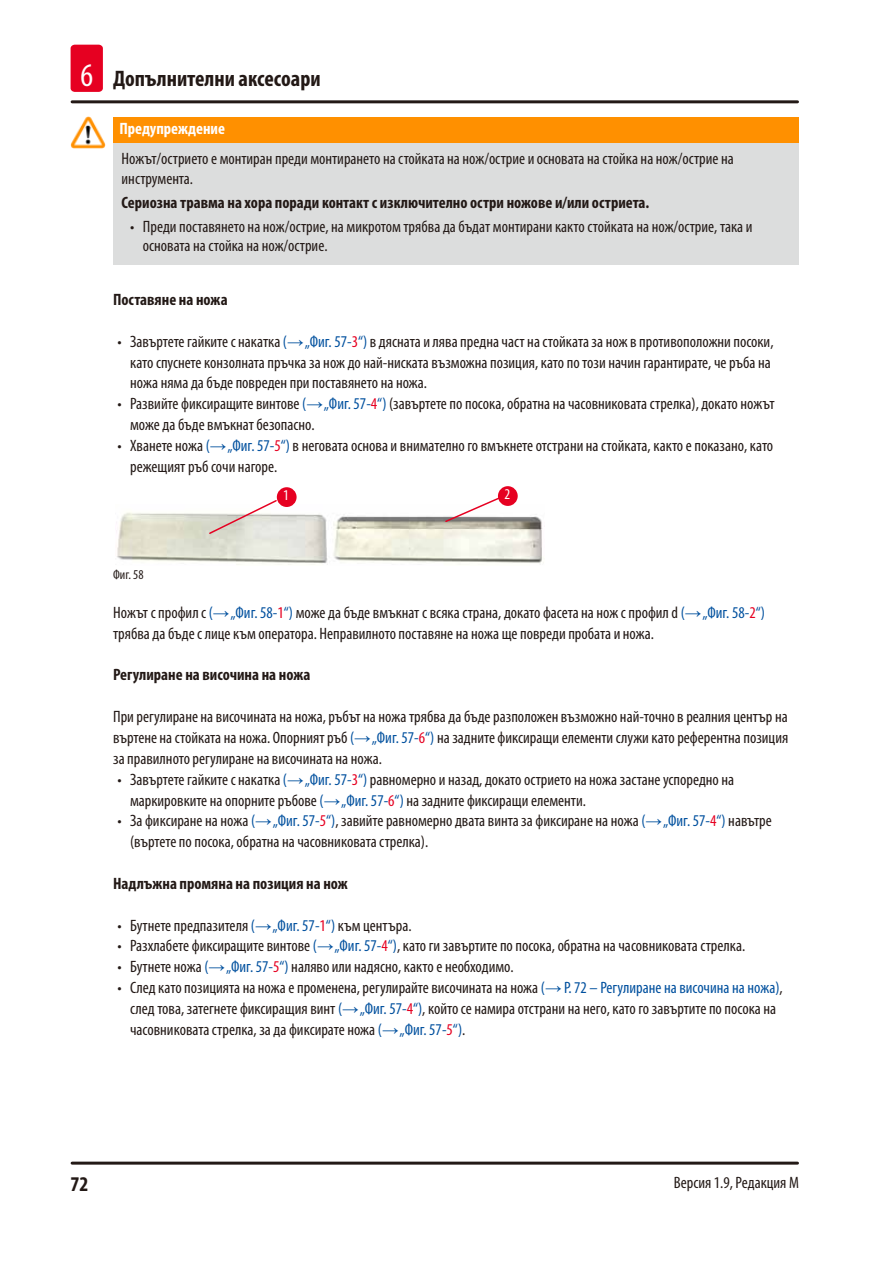
<style>
.page{position:relative;width:893px;height:1263px;background:#fff}
.page>*{position:absolute;margin:0;border:0;box-sizing:border-box;transform-origin:0 0}
.t1{font:700 condensed 22.5px "Myriad Pro";color:#231916}
.t2{font:700 condensed 21px "Myriad Pro";color:#231916}
.Description_text{font:condensed 16.5px/20.9px "Myriad Pro";color:#231916}
.Source_of_danger{font:condensed 16.5px/19.8px "Myriad Pro";color:#231916}
.Consequenses_of_non{font:700 condensed 16.5px "Myriad Pro";color:#231916}
.Subheading{font:700 condensed 16.5px "Myriad Pro";color:#231916}
.Signalword__no_use_a{font:700 condensed 16.5px "Myriad Pro";color:#fff}
.t3{font:condensed 15px "Myriad Pro";color:#fff}
.t4{font:condensed 13.5px "Myriad Pro";color:#231916}
.s1{font-weight:400;font-size:33px;color:#fff}
.s2{color:#00509e}
.s3{font-family:"Arial";font-stretch:normal;color:#00509e}
.s4{color:#e60021}
</style>
<div class="page">
<hr style="left:72px;top:1161px;width:725px;height:3px;background:#231916">
<hr style="left:72px;top:100px;width:725px;height:3px;background:#231916">
<div style="left:71px;top:45px;width:32px;height:47px;background:#e60021;border-radius:4px"></div>
<div style="left:113px;top:117px;width:686px;height:26px;background:#ff9000"></div>
<div style="left:113px;top:143px;width:686px;height:121px;background:#dcdddd"></div>
<img style="left:71px;top:116px;width:34px;height:32px">
<img style="left:117px;top:505px;width:427px;height:60px">
<svg style="left:208px;top:500px;width:70px;height:35px"></svg>
<svg style="left:444px;top:497px;width:58px;height:26px"></svg>
<div style="left:277px;top:487px;width:20px;height:20px;background:#e60021;border-radius:50%"></div>
<div style="left:498px;top:486px;width:20px;height:20px;background:#e60021;border-radius:50%"></div>
<h1 class="t1" style="left:80px;top:65px;width:242px"><span class="s1">6</span> Допълнителни аксесоари</h1>
<p class="Signalword__no_use_a" style="left:119px;top:118px;width:107px">Предупреждение</p>
<p class="Source_of_danger" style="left:122px;top:148px;width:614px">Ножът/острието е монтиран преди монтирането на стойката на нож/острие и основата на стойка на нож/острие на инструмента.</p>
<p class="Consequenses_of_non" style="left:122px;top:192px;width:529px">Сериозна травма на хора поради контакт с изключително остри ножове и/или остриета.</p>
<p class="Description_text" style="left:143px;top:216px;width:611px;line-height:19.8px;text-indent:-13px">• Преди поставянето на нож/острие, на микротом трябва да бъдат монтирани както стойката на нож/острие, така и основата на стойка на нож/острие.</p>
<p class="Subheading" style="left:113px;top:289px;width:116px">Поставяне на ножа</p>
<p class="Description_text" style="left:130px;top:331px;width:645px;text-indent:-13px">• Завъртете гайките с накатка <span class="s2">(</span><span class="s3">→</span> <span class="s2">„Фиг. 57‑</span><span class="s4">3</span><span class="s2">“)</span> в дясната и лява предна част на стойката за нож в противоположни посоки, като спуснете конзолната пръчка за нож до най-ниската възможна позиция, като по този начин гарантирате, че ръба на ножа няма да бъде повреден при поставянето на ножа.</p>
<p class="Description_text" style="left:130px;top:393px;width:646px;text-indent:-13px">• Развийте фиксиращите винтове <span class="s2">(</span><span class="s3">→</span> <span class="s2">„Фиг. 57‑</span><span class="s4">4</span><span class="s2">“)</span> (завъртете по посока, обратна на часовниковата стрелка), докато ножът може да бъде вмъкнат безопасно.</p>
<p class="Description_text" style="left:130px;top:435px;width:645px;text-indent:-13px">• Хванете ножа <span class="s2">(</span><span class="s3">→</span> <span class="s2">„Фиг. 57‑</span><span class="s4">5</span><span class="s2">“)</span> в неговата основа и внимателно го вмъкнете отстрани на стойката, както е показано, като режещият ръб сочи нагоре.</p>
<p class="t4" style="left:113px;top:567px;width:32px">Фиг. 58</p>
<p class="t3" style="left:283px;top:486px;width:7px">1</p>
<p class="t3" style="left:504px;top:485px;width:7px">2</p>
<p class="Description_text" style="left:113px;top:602px;width:653px">Ножът с профил с <span class="s2">(</span><span class="s3">→</span> <span class="s2">„Фиг. 58‑</span><span class="s4">1</span><span class="s2">“)</span> може да бъде вмъкнат с всяка страна, докато фасета на нож с профил d <span class="s2">(</span><span class="s3">→</span> <span class="s2">„Фиг. 58‑</span><span class="s4">2</span><span class="s2">“) </span>трябва да бъде с лице към оператора. Неправилното поставяне на ножа ще повреди пробата и ножа.</p>
<p class="Subheading" style="left:113px;top:664px;width:199px">Регулиране на височина на ножа</p>
<p class="Description_text" style="left:113px;top:706px;width:677px;text-align:justify">При регулиране на височината на ножа, ръбът на ножа трябва да бъде разположен възможно най-точно в реалния център на въртене на стойката на ножа. Опорният ръб <span class="s2">(</span><span class="s3">→</span> <span class="s2">„Фиг. 57‑</span><span class="s4">6</span><span class="s2">“)</span> на задните фиксиращи елементи служи като референтна позиция за правилното регулиране на височината на ножа.</p>
<p class="Description_text" style="left:130px;top:768px;width:606px;text-indent:-13px">• Завъртете гайките с накатка <span class="s2">(</span><span class="s3">→</span> <span class="s2">„Фиг. 57‑</span><span class="s4">3</span><span class="s2">“)</span> равномерно и назад, докато острието на ножа застане успоредно на маркировките на опорните ръбове <span class="s2">(</span><span class="s3">→</span> <span class="s2">„Фиг. 57‑</span><span class="s4">6</span><span class="s2">“)</span> на задните фиксиращи елементи.</p>
<p class="Description_text" style="left:130px;top:810px;width:643px;text-indent:-13px">• За фиксиране на ножа <span class="s2">(</span><span class="s3">→</span> <span class="s2">„Фиг. 57‑</span><span class="s4">5</span><span class="s2">“)</span>, завийте равномерно двата винта за фиксиране на ножа <span class="s2">(</span><span class="s3">→</span> <span class="s2">„Фиг. 57‑</span><span class="s4">4</span><span class="s2">“)</span> навътре (въртете по посока, обратна на часовниковата стрелка).</p>
<p class="Subheading" style="left:113px;top:873px;width:236px">Надлъжна промяна на позиция на нож</p>
<p class="Description_text" style="left:117px;top:914px;width:296px">• Бутнете предпазителя <span class="s2">(</span><span class="s3">→</span> <span class="s2">„Фиг. 57‑</span><span class="s4">1</span><span class="s2">“)</span> към центъра.</p>
<p class="Description_text" style="left:117px;top:935px;width:629px">• Разхлабете фиксиращите винтове <span class="s2">(</span><span class="s3">→</span> <span class="s2">„Фиг. 57‑</span><span class="s4">4</span><span class="s2">“)</span>, като ги завъртите по посока, обратна на часовниковата стрелка.</p>
<p class="Description_text" style="left:117px;top:956px;width:398px">• Бутнете ножа <span class="s2">(</span><span class="s3">→</span> <span class="s2">„Фиг. 57‑</span><span class="s4">5</span><span class="s2">“)</span> наляво или надясно, както е необходимо.</p>
<p class="Description_text" style="left:130px;top:977px;width:654px;text-indent:-13px">• След като позицията на ножа е променена, регулирайте височината на ножа <span class="s2">(</span><span class="s3">→</span> <span class="s2">P. 72 – Регулиране на височина на ножа)</span>, след това, затегнете фиксиращия винт <span class="s2">(</span><span class="s3">→</span> <span class="s2">„Фиг. 57‑</span><span class="s4">4</span><span class="s2">“)</span>, който се намира отстрани на него, като го завъртите по посока на часовниковата стрелка, за да фиксирате ножа <span class="s2">(</span><span class="s3">→</span> <span class="s2">„Фиг. 57‑</span><span class="s4">5</span><span class="s2">“)</span>.</p>
<p class="t2" style="left:71px;top:1171px;width:19px">72</p>
<p class="Description_text" style="left:674px;top:1171px;width:127px">Версия 1.9, Редакция M</p>
</div>
